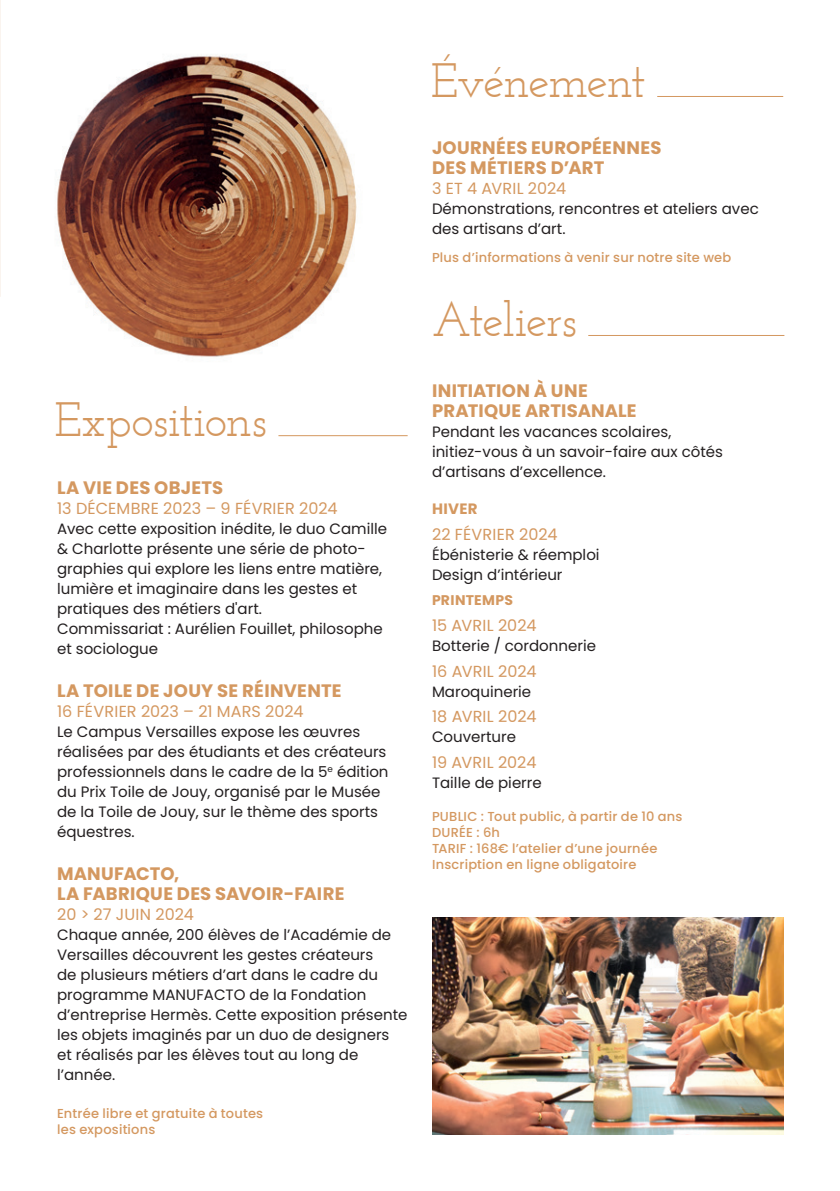
<style>
.page{position:relative;width:840px;height:1191px;background:#fff}
.page>*{position:absolute;margin:0;border:0;box-sizing:border-box;transform-origin:0 0}
.t1{font:48px "Josefin Slab";letter-spacing:-.025em;color:#d49860}
.t2{font:700 18px/20px "Poppins";letter-spacing:.015em;color:#d49860}
.t3{font:16px "Poppins";letter-spacing:.005em;color:#d49860}
.t4{font:15px/20px "Poppins";color:#231f20}
.t5{font:700 15px "Poppins";letter-spacing:.025em;color:#d49860}
.t6{font:700 14px "Poppins";letter-spacing:.02em;color:#d49860}
.t7{font:500 13px/16px "Poppins";letter-spacing:.015em;color:#d49860}
</style>
<div class="page">
<svg style="left:0;top:0;width:1px;height:297px"></svg>
<hr style="left:278px;top:435px;width:129px;height:1px;background:#d49860">
<hr style="left:657px;top:96px;width:125px;height:1px;background:#d49860">
<hr style="left:588px;top:335px;width:196px;height:1px;background:#d49860">
<img style="left:432px;top:917px;width:350px;height:217px">
<img style="left:57px;top:55px;width:300px;height:302px">
<h1 class="t1" style="left:54px;top:391px;width:214px">Expositions</h1>
<p class="t2" style="left:57px;top:478px;width:168px">LA VIE DES OBJETS</p>
<p class="t3" style="left:57px;top:499px;width:282px">13 DÉCEMBRE 2023 – 9 FÉVRIER 2024</p>
<p class="t4" style="left:57px;top:519px;width:331px">Avec cette exposition inédite, le duo Camille &amp; Charlotte présente une série de photo&shy;graphies qui explore les liens entre matière, lumière et imaginaire dans les gestes et pratiques des métiers d'art.<br>Commissariat : Aurélien Fouillet, philosophe et sociologue</p>
<p class="t2" style="left:57px;top:680px;width:286px">LA TOILE DE JOUY SE RÉINVENTE</p>
<p class="t3" style="left:57px;top:702px;width:248px">16 FÉVRIER 2023 – 21 MARS 2024</p>
<p class="t4" style="left:57px;top:721px;width:333px">Le Campus Versailles expose les œuvres réalisées par des étudiants et des créateurs professionnels dans le cadre de la 5<sup>e</sup> édition du Prix Toile de Jouy, organisé par le Musée de la Toile de Jouy, sur le thème des sports équestres.</p>
<p class="t2" style="left:57px;top:863px;width:289px">MANUFACTO,<br>LA FABRIQUE DES SAVOIR-FAIRE</p>
<p class="t3" style="left:57px;top:904px;width:138px">20 &gt; 27 JUIN 2024</p>
<p class="t4" style="left:57px;top:924px;width:351px">Chaque année, 200 élèves de l’Académie de Versailles découvrent les gestes créateurs<br>de plusieurs métiers d’art dans le cadre du programme MANUFACTO de la Fondation d’entreprise Hermès. Cette exposition présente les objets imaginés par un duo de designers et réalisés par les élèves tout au long de l’année.</p>
<p class="t7" style="left:57px;top:1105px;width:207px">Entrée libre et gratuite à toutes les expositions</p>
<h1 class="t1" style="left:430px;top:52px;width:216px">Événement</h1>
<p class="t2" style="left:432px;top:138px;width:231px">JOURNÉES EUROPÉENNES<br>DES MÉTIERS D’ART</p>
<p class="t3" style="left:432px;top:179px;width:136px">3 ET 4 AVRIL 2024</p>
<p class="t4" style="left:432px;top:199px;width:328px">Démonstrations, rencontres et ateliers avec des artisans d’art.</p>
<p class="t7" style="left:432px;top:249px;width:301px">Plus d’informations à venir sur notre site web</p>
<h1 class="t1" style="left:432px;top:291px;width:146px">Ateliers</h1>
<p class="t2" style="left:432px;top:381px;width:206px">INITIATION À UNE<br>PRATIQUE ARTISANALE</p>
<p class="t4" style="left:432px;top:422px;width:292px">Pendant les vacances scolaires, initiez-vous à un savoir-faire aux côtés d’artisans d’excellence.</p>
<p class="t5" style="left:432px;top:500px;width:47px">HIVER</p>
<p class="t3" style="left:432px;top:525px;width:127px">22 FÉVRIER 2024</p>
<p class="t4" style="left:432px;top:544px;width:169px">Ébénisterie &amp; réemploi<br>Design d’intérieur</p>
<p class="t6" style="left:432px;top:592px;width:83px">PRINTEMPS</p>
<p class="t3" style="left:432px;top:616px;width:106px">15 AVRIL 2024</p>
<p class="t4" style="left:432px;top:636px;width:165px">Botterie / cordonnerie</p>
<p class="t3" style="left:432px;top:662px;width:106px">16 AVRIL 2024</p>
<p class="t4" style="left:432px;top:681px;width:101px">Maroquinerie</p>
<p class="t3" style="left:432px;top:707px;width:106px">18 AVRIL 2024</p>
<p class="t4" style="left:432px;top:727px;width:86px">Couverture</p>
<p class="t3" style="left:432px;top:753px;width:106px">19 AVRIL 2024</p>
<p class="t4" style="left:432px;top:773px;width:111px">Taille de pierre</p>
<p class="t7" style="left:432px;top:808px;width:252px">PUBLIC : Tout public, à partir de 10 ans<br>DURÉE : 6h<br>TARIF : 168€ l’atelier d’une journée<br>Inscription en ligne obligatoire</p>
</div>
